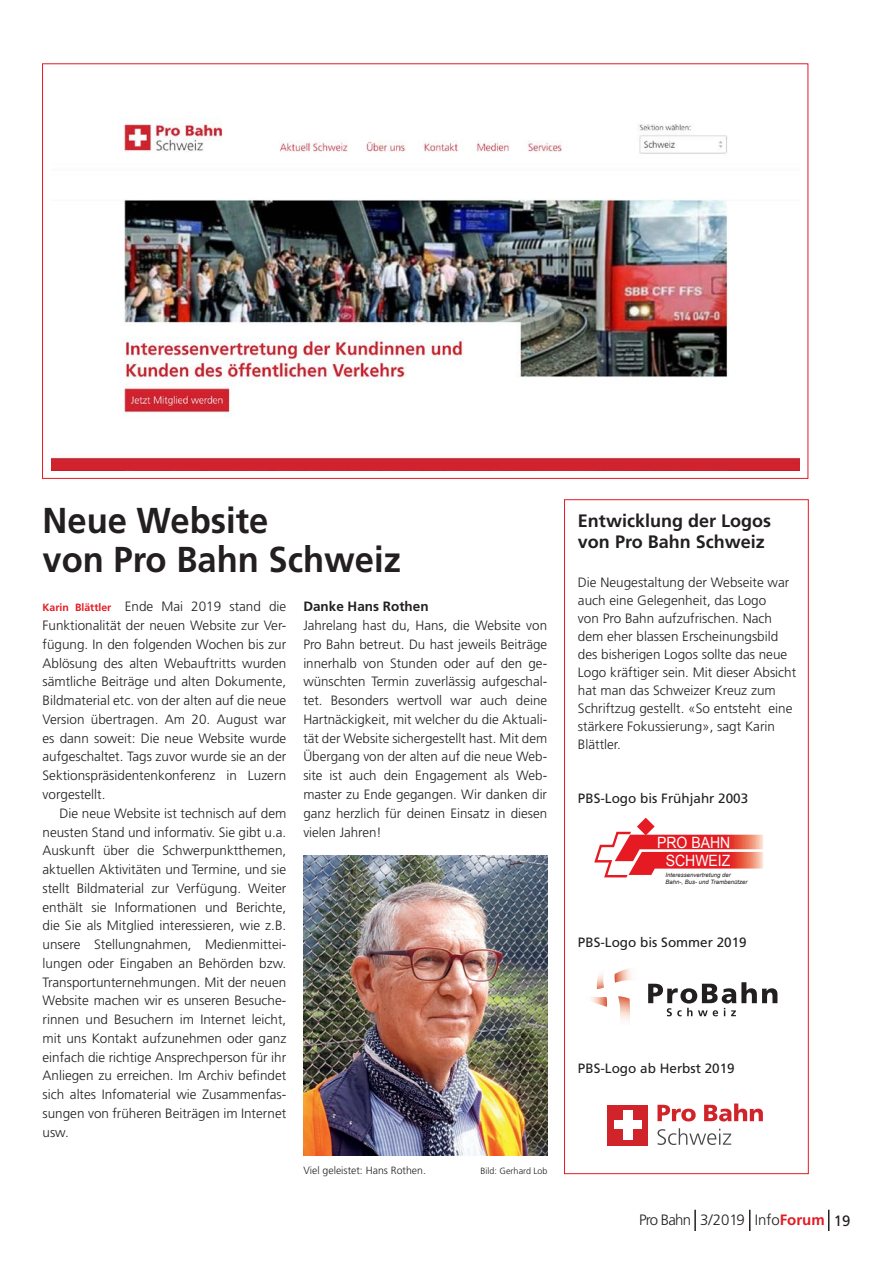
<style>
.page{position:relative;width:893px;height:1263px;background:#fff}
.page>*{position:absolute;margin:0;border:0;box-sizing:border-box;transform-origin:0 0}
.Titel_2{font:700 36px/39px "Frutiger";color:#231f20;scale:.96 1}
.Lead{font:700 18px/21px "Frutiger";color:#231f20}
.t1{font:15.6px "Arial";color:#fff;scale:.9 1}
.Lead-2{font:300 15px "Frutiger";letter-spacing:-.05em;color:#231f20}
.Grundtext{font:300 13.5px/18.8px "Frutiger";color:#231f20;text-align:justify}
.Grundtext_mit_Einzug{font:300 13.5px/18.8px "Frutiger";color:#231f20}
.Lead-3{font:300 13.5px/18px "Frutiger";color:#231f20}
.Lead-4{font:13.5px "Frutiger";color:#231f20}
.Grundtext-2{font:700 13.5px "Frutiger";color:#231f20}
.Legende{font:300 10.5px "Frutiger";color:#231f20}
.Legende-2{font:300 9px "Frutiger";color:#231f20}
.t2{font:italic 6px "Arial";color:#231f20}
.s1{font-weight:700;font-size:10.5px;color:#e51a23}
.s2{font-weight:700;color:#e51a23}
.s3{font-weight:400}
</style>
<div class="page">
<hr style="left:694px;top:1210px;width:2px;height:21px;background:#231f20">
<svg style="left:749px;top:1210px;width:1px;height:21px"></svg>
<svg style="left:828px;top:1210px;width:1px;height:21px"></svg>
<div style="left:564px;top:499px;width:245px;height:675px;border:1px solid #e51a23"></div>
<img style="left:303px;top:855px;width:244px;height:300px">
<svg style="left:657px;top:1105px;width:39px;height:16px"></svg>
<svg style="left:704px;top:1103px;width:59px;height:18px"></svg>
<svg style="left:657px;top:1128px;width:74px;height:17px"></svg>
<div style="left:607px;top:1104px;width:41px;height:41px;background:#d1232a"></div>
<div style="left:623px;top:1110px;width:9px;height:29px;background:#fff"></div>
<div style="left:614px;top:1120px;width:27px;height:9px;background:#fff"></div>
<img style="left:51px;top:118px;width:748px;height:352px">
<img style="left:618px;top:996px;width:12px;height:26px">
<svg style="left:596px;top:973px;width:8px;height:17px"></svg>
<img style="left:591px;top:997px;width:16px;height:10px">
<img style="left:614px;top:968px;width:18px;height:15px">
<svg style="left:648px;top:982px;width:129px;height:34px"></svg>
<svg style="left:594px;top:818px;width:169px;height:60px"></svg>
<p class="Titel_2" style="left:43px;top:502px;width:375px">Neue Website<br>von Pro Bahn Schweiz</p>
<p class="Grundtext-2" style="left:303px;top:599px;width:127px">Danke Hans Rothen</p>
<p class="Grundtext" style="left:303px;top:616px;width:245px">Jahrelang hast du, Hans, die Website von Pro Bahn betreut. Du hast jeweils Beiträge innerhalb von Stunden oder auf den ge&shy;wünschten Termin zuverlässig aufgeschal&shy;tet. Besonders wertvoll war auch deine Hartnäckigkeit, mit welcher du die Aktuali&shy;tät der Website sichergestellt hast. Mit dem Übergang von der alten auf die neue Web&shy;site ist auch dein Engagement als Web&shy;master zu Ende gegangen. Wir danken dir ganz herzlich für deinen Einsatz in diesen vielen Jahren!</p>
<p class="Grundtext" style="left:43px;top:598px;width:245px"><span class="s1">Karin Blättler</span> Ende Mai 2019 stand die Funktionalität der neuen Website zur Ver&shy;fügung. In den folgenden Wochen bis zur Ablösung des alten Webauftritts wurden sämtliche Beiträge und alten Dokumente, Bildmaterial etc. von der alten auf die neue Version übertragen. Am 20. August war es dann soweit: Die neue Website wurde aufgeschaltet. Tags zuvor wurde sie an der Sektionspräsidentenkonferenz in Luzern vorgestellt.</p>
<p class="Grundtext_mit_Einzug" style="left:43px;top:804px;width:245px;text-indent:17px">Die neue Website ist technisch auf dem neusten Stand und informativ. Sie gibt u.a.<br>Auskunft über die Schwerpunktthemen, aktuellen Aktivitäten und Termine, und sie stellt Bildmaterial zur Verfügung. Weiter enthält sie Informationen und Berichte, die Sie als Mitglied interessieren, wie z. B. unsere Stellungnahmen, Medienmittei&shy;lungen oder Eingaben an Behörden bzw.<br>Transportunternehmungen. Mit der neuen Website machen wir es unseren Besuche&shy;rinnen und Besuchern im Internet leicht, mit uns Kontakt aufzunehmen oder ganz einfach die richtige Ansprechperson für ihr Anliegen zu erreichen. Im Archiv befindet sich altes Infomaterial wie Zusammenfas&shy;sungen von früheren Beiträgen im Internet usw.</p>
<p class="Legende" style="left:303px;top:1164px;width:122px">Viel geleistet: Hans Rothen.</p>
<p class="Legende-2" style="left:481px;top:1166px;width:68px">Bild: Gerhard Lob</p>
<p class="Lead" style="left:578px;top:510px;width:195px">Entwicklung der Logos von Pro Bahn Schweiz</p>
<p class="Lead-3" style="left:578px;top:573px;width:220px">Die Neugestaltung der Webseite war auch eine Gelegenheit, das Logo<br>von Pro Bahn aufzufrischen. Nach dem eher blassen Erscheinungsbild des bisherigen Logos sollte das neue Logo kräftiger sein. Mit dieser Absicht hat man das Schweizer Kreuz zum Schriftzug gestellt. «So entsteht eine stärkere Fokussierung», sagt Karin Blättler.</p>
<p class="Lead-4" style="left:578px;top:790px;width:172px">PBS-Logo bis Frühjahr 2003</p>
<p class="t1" style="left:657px;top:832px;width:83px">PRO BAHN</p>
<p class="t1" style="left:666px;top:850px;width:73px">SCHWEIZ</p>
<p class="t2" style="left:665px;top:871px;width:67px">Interessenvertretung der</p>
<p class="t2" style="left:665px;top:878px;width:83px">Bahn-, Bus- und Trambenützer</p>
<p class="Lead-4" style="left:578px;top:934px;width:170px">PBS-Logo bis Sommer 2019</p>
<p class="Lead-4" style="left:578px;top:1060px;width:158px">PBS-Logo ab Herbst 2019</p>
<p class="Lead-2" style="left:639px;top:1211px;width:213px">Pro Bahn 3/2019 Info<span class="s2">Forum</span> <span class="s3">19</span></p>
</div>
